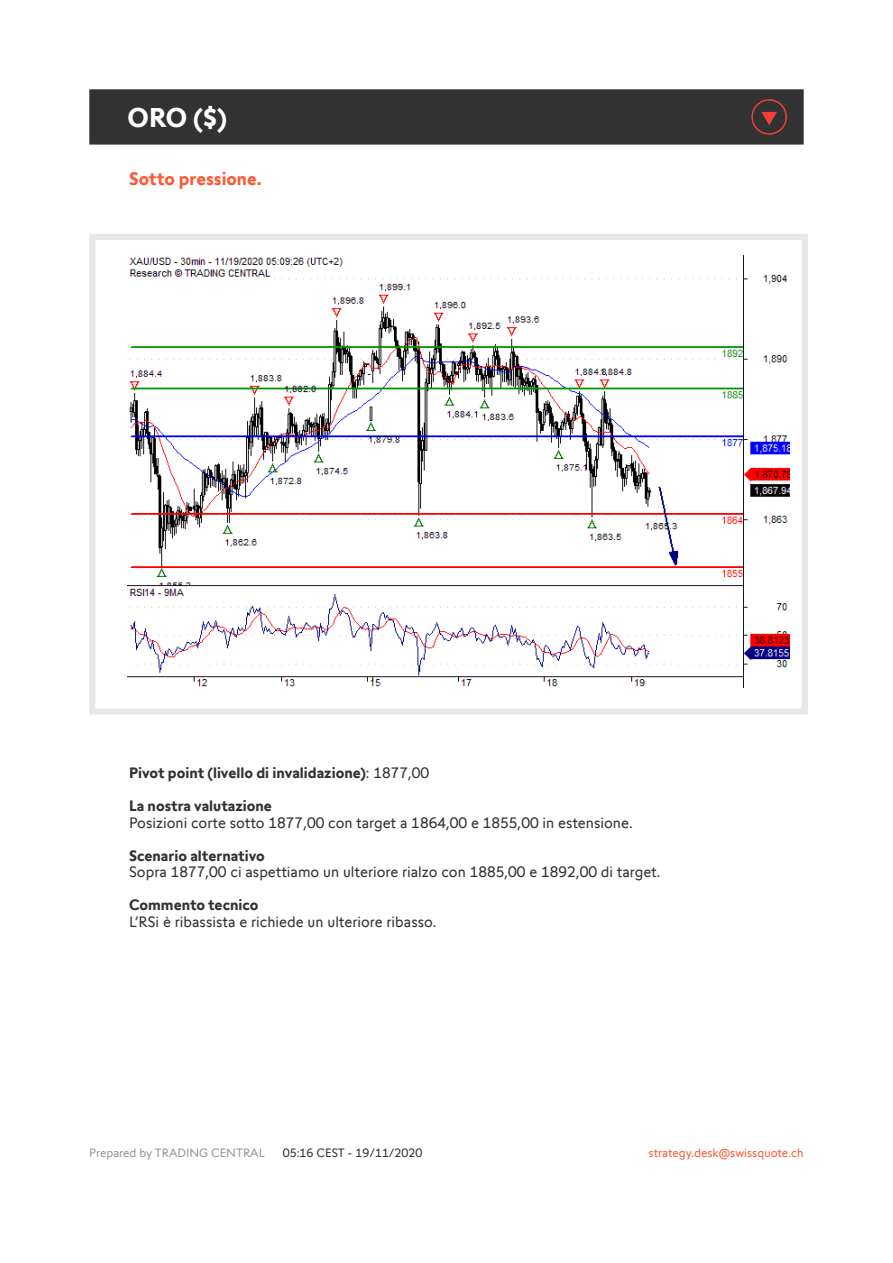
<style>
.page{position:relative;width:893px;height:1263px;background:#fff}
.page>*{position:absolute;margin:0;border:0;box-sizing:border-box;transform-origin:0 0}
.t1{font:700 27px "Swissquote CT";color:#fff}
.t2{font:700 18px "Swissquote CT";color:#fa5b35}
.t3{font:15px "Swissquote CT";color:#323232}
.t4{font:700 15px "Swissquote CT";color:#323232}
.t5{font:12px "Swissquote CT";color:#fa5b35}
.t6{font:12px "Swissquote CT";color:#939598}
.t7{font:12px "Swissquote CT";color:#323232}
.s1{font-weight:400}
</style>
<div class="page">
<div style="left:89px;top:234px;width:719px;height:480px;border:6px solid #e9e8e7"></div>
<div style="left:89px;top:89px;width:715px;height:56px;background:#323232;border:2px solid #323232"></div>
<img style="left:128px;top:255px;width:661px;height:432px">
<svg style="left:751px;top:99px;width:36px;height:36px"></svg>
<h1 class="t1" style="left:128px;top:101px;width:101px">ORO ($)</h1>
<p class="t2" style="left:129px;top:168px;width:134px">Sotto pressione.</p>
<p class="t4" style="left:129px;top:764px;width:302px">Pivot point (livello di invalidazione)<span class="s1">: 1877,00</span></p>
<p class="t4" style="left:129px;top:797px;width:144px">La nostra valutazione</p>
<p class="t3" style="left:129px;top:814px;width:505px">Posizioni corte sotto 1877,00 con target a 1864,00 e 1855,00 in estensione.</p>
<p class="t4" style="left:129px;top:846px;width:137px">Scenario alternativo</p>
<p class="t3" style="left:129px;top:863px;width:533px">Sopra 1877,00 ci aspettiamo un ulteriore rialzo con 1885,00 e 1892,00 di target.</p>
<p class="t4" style="left:129px;top:896px;width:131px">Commento tecnico</p>
<p class="t3" style="left:129px;top:913px;width:309px">L’RSi è ribassista e richiede un ulteriore ribasso.</p>
<p class="t6" style="left:89px;top:1145px;width:177px">Prepared by TRADING CENTRAL</p>
<p class="t7" style="left:283px;top:1145px;width:141px">05:16 CEST - 19/11/2020</p>
<p class="t5" style="left:649px;top:1145px;width:157px">strategy.desk@swissquote.ch</p>
</div>
